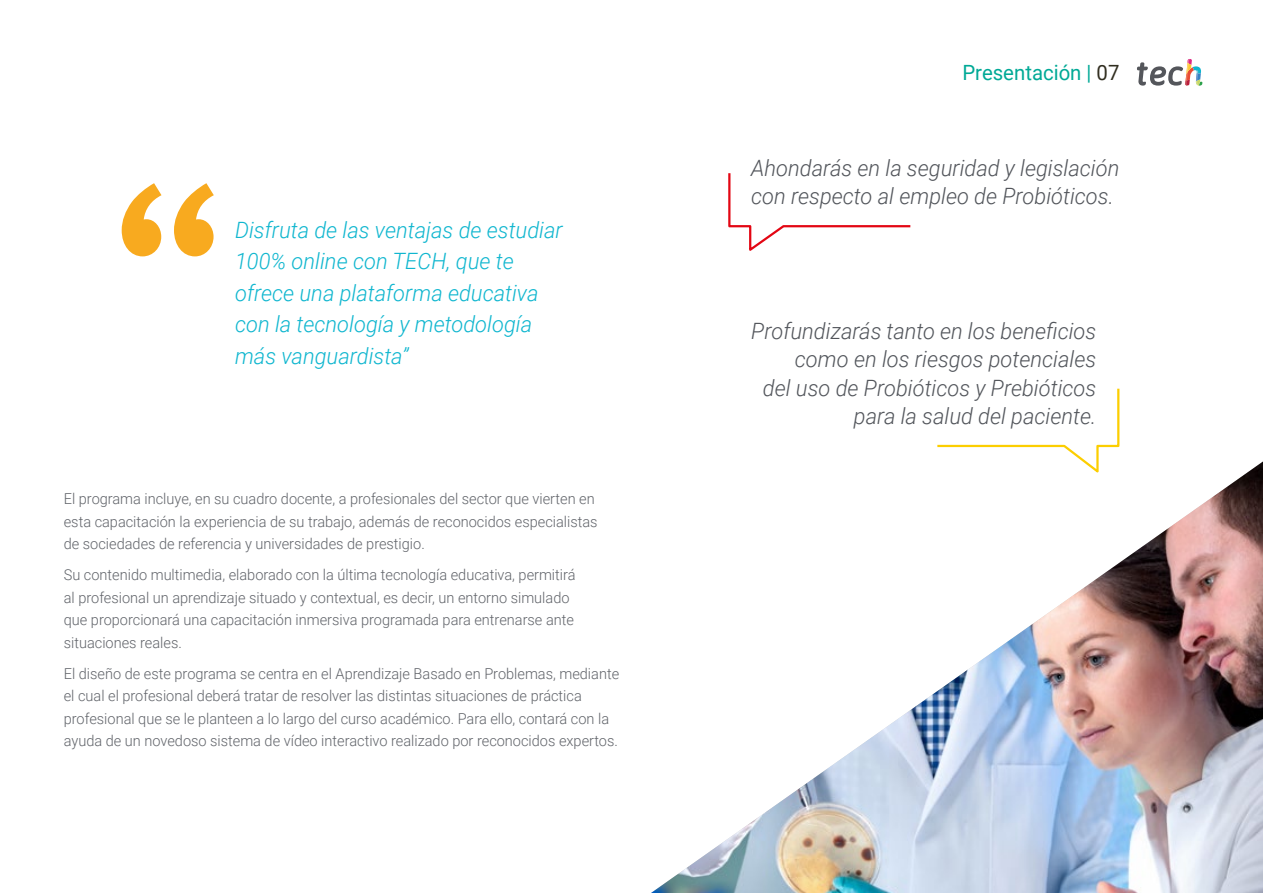
<style>
.page{position:relative;width:1263px;height:893px;background:#fff}
.page>*{position:absolute;margin:0;border:0;box-sizing:border-box;transform-origin:0 0}
.t1{font:italic 300 22.5px/28.5px "Roboto";color:#52555b;text-align:right}
.t2{font:italic 300 22.5px/31.5px "Roboto";color:#0fb6cf}
.t3{font:21px "Roboto";color:#00a996}
.t4{font:300 15px/22.5px "Roboto";color:#61646a}
.s1{color:#312e20}
</style>
<div class="page">
<img style="left:651px;top:461px;width:612px;height:432px">
<svg style="left:935px;top:388px;width:185px;height:88px"></svg>
<svg style="left:728px;top:173px;width:183px;height:78px"></svg>
<svg style="left:122px;top:183px;width:92px;height:73px"></svg>
<svg style="left:1137px;top:59px;width:65px;height:27px"></svg>
<h1 class="t2" style="left:235px;top:213px;width:329px">Disfruta de las ventajas de estudiar<br>100% online con TECH, que te ofrece una plataforma educativa con la tecnología y metodología más vanguardista”</h1>
<p class="t4" style="left:64px;top:487px;width:535px">El programa incluye, en su cuadro docente, a profesionales del sector que vierten en esta capacitación la experiencia de su trabajo, además de reconocidos especialistas de sociedades de referencia y universidades de prestigio.</p>
<p class="t4" style="left:64px;top:563px;width:513px">Su contenido multimedia, elaborado con la última tecnología educativa, permitirá al profesional un aprendizaje situado y contextual, es decir, un entorno simulado que proporcionará una capacitación inmersiva programada para entrenarse ante situaciones reales.</p>
<p class="t4" style="left:64px;top:662px;width:557px">El diseño de este programa se centra en el Aprendizaje Basado en Problemas, mediante el cual el profesional deberá tratar de resolver las distintas situaciones de práctica profesional que se le planteen a lo largo del curso académico. Para ello, contará con la ayuda de un novedoso sistema de vídeo interactivo realizado por reconocidos expertos.</p>
<h2 class="t3" style="left:962px;top:57px;width:159px">Presentación | <span class="s1">07</span></h2>
<h1 class="t1" style="left:751px;top:153px;width:370px;text-align:left">Ahondarás en la seguridad y legislación con respecto al empleo de Probióticos.</h1>
<h1 class="t1" style="left:751px;top:315px;width:347px">Profundizarás tanto en los beneficios como en los riesgos potenciales<br>del uso de Probióticos y Prebióticos para la salud del paciente.</h1>
</div>
